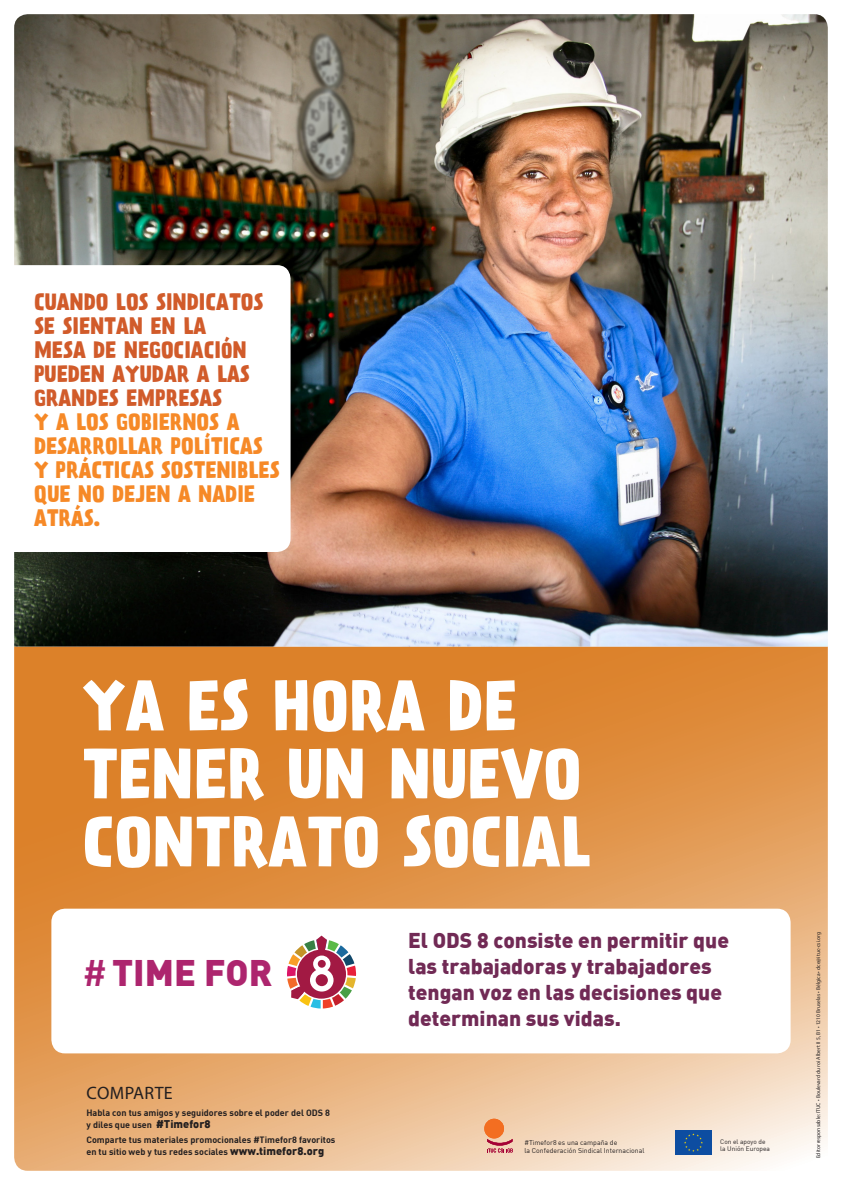
<style>
.page{position:relative;width:842px;height:1191px;background:#fff}
.page>*{position:absolute;margin:0;border:0;box-sizing:border-box;transform-origin:0 0}
.t1{font:700 63px/68px "Prater Sans One";color:#fff}
.t2{font:900 36.2px "DIN";color:#ad256e}
.t3{font:700 21px/24px "Prater Sans One";color:#d15b2a}
.t4{font:900 21px/26px "DIN";color:#712a55}
.t5{font:18px "Myriad Pro";letter-spacing:.02em;color:#231f20}
.t6{font:700 9px/12px "DIN";color:#231f20}
.t7{font:6.9px/7.8px "DIN";color:#231f20}
.t8{font:6.5px/7.3px "DIN";color:#231f20}
.t9{font:5.5px "Myriad Pro";color:#231f20}
.s1{color:#f68927}
.s2{font-weight:500}
.s3{font-weight:900;font-size:11px}
</style>
<div class="page">
<img style="left:14px;top:14px;width:814px;height:632px">
<svg style="left:14px;top:647px;width:814px;height:523px;background:#e39c57"></svg>
<div style="left:0;top:265px;width:291px;height:287px;background:#fff;border-radius:14px"></div>
<div style="left:51px;top:908px;width:740px;height:145px;background:#fff;border-radius:14px"></div>
<svg style="left:287px;top:935px;width:69px;height:73px"></svg>
<div style="left:675px;top:1130px;width:37px;height:24px;background:#0d4da1"></div>
<svg style="left:684px;top:1133px;width:19px;height:18px"></svg>
<div style="left:484px;top:1118px;width:20px;height:20px;background:#f36e21;border-radius:50%"></div>
<svg style="left:487px;top:1138px;width:26px;height:14px"></svg>
<p class="t3" style="left:34px;top:290px;width:247px">CUANDO LOS SINDICATOS<br>SE SIENTAN EN LA<br>MESA DE NEGOCIACIÓN<br>PUEDEN AYUDAR A LAS<br>GRANDES EMPRESAS<br><span class="s1">Y A LOS GOBIERNOS A<br>DESARROLLAR POLÍTICAS<br>Y PRÁCTICAS SOSTENIBLES<br>QUE NO DEJEN A NADIE<br>ATRÁS.</span></p>
<p class="t1" style="left:82px;top:672px;width:510px">YA ES HORA DE<br>TENER UN NUEVO<br>CONTRATO SOCIAL</p>
<p class="t2" style="left:83px;top:949px;width:191px"><span class="s2">#</span> TIME FOR</p>
<h3 class="t5" style="left:87px;top:1081px;width:88px">COMPARTE</h3>
<p class="t6" style="left:86px;top:1106px;width:245px">Habla con tus amigos y seguidores sobre el poder del ODS 8 y diles que usen <span class="s3">#Timefor8</span></p>
<p class="t6" style="left:86px;top:1132px;width:250px">Comparte tus materiales promocionales #Timefor8 favoritos en tu sitio web y tus redes sociales <span class="s3">www.timefor8.org</span></p>
<p class="t4" style="left:408px;top:926px;width:322px">El ODS 8 consiste en permitir que las trabajadoras y trabajadores tengan voz en las decisiones que determinan sus vidas.</p>
<p class="t7" style="left:524px;top:1138px;width:121px">#Timefor8 es una campaña de<br>la Confederación Sindical Internacional</p>
<p class="t8" style="left:720px;top:1138px;width:51px">Con el apoyo de la Unión Europea</p>
<p class="t9" style="left:815px;top:1158px;width:227px;rotate:-90deg">Editor responsable: ITUC • Boulevard du roi Albert II 5, B1 • 1210 Bruselas • Bélgica • dce@ituc-csi.org</p>
</div>
